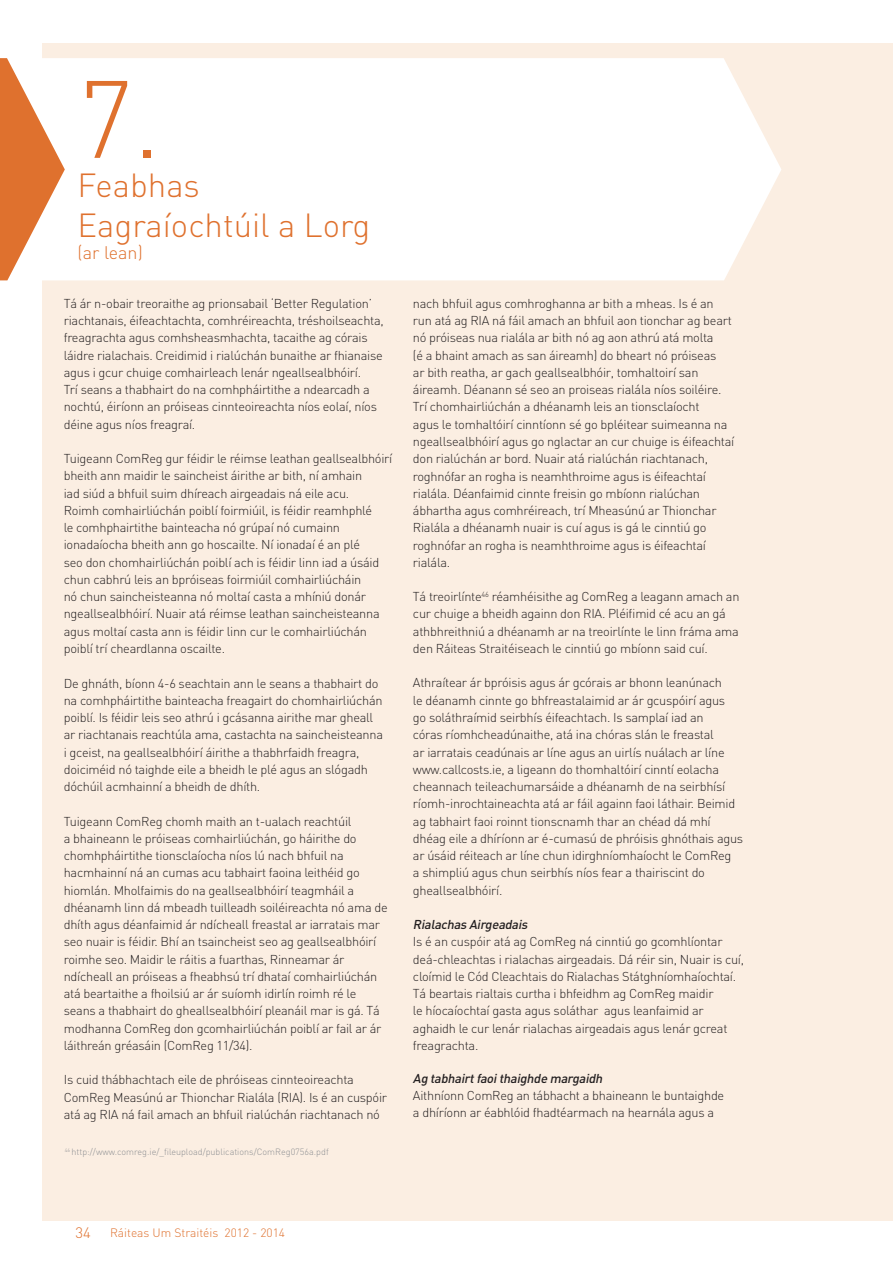
<style>
.page{position:relative;width:893px;height:1263px;background:#fff}
.page>*{position:absolute;margin:0;border:0;box-sizing:border-box;transform-origin:0 0}
.t1{font:300 108px "DIN";color:#df712e}
.t2{font:300 33px/39.6px "DIN";color:#df712e}
.t3{font:300 18px "DIN";color:#df712e}
.t4{font:300 15px "DIN";color:#df712e}
.t5{font:300 12.75px/17.2px "DIN";letter-spacing:-.02em;color:#231f20}
.t6{font:italic 500 12.75px "DIN";color:#231f20}
.t7{font:300 12px "DIN";color:#df712e}
.t8{font:300 9px "DIN";color:#8d8f92}
</style>
<div class="page">
<div style="left:43px;top:43px;width:850px;height:1177px;background:#fbeee2"></div>
<div style="left:65px;top:58px;width:716px;height:222px;background:#fff"></div>
<svg style="left:0;top:58px;width:65px;height:222px"></svg>
<h1 class="t1" style="left:78px;top:53px;width:86px">7.</h1>
<h2 class="t2" style="left:78px;top:165px;width:294px">Feabhas<br>Eagraíochtúil a Lorg</h2>
<h3 class="t3" style="left:78px;top:241px;width:67px">(ar lean)</h3>
<p class="t5" style="left:64px;top:295px;width:321px">Tá ár n-obair treoraithe ag prionsabail ‘Better Regulation’ riachtanais, éifeachtachta, comhréireachta, tréshoilseachta, freagrachta agus comhsheasmhachta, tacaithe ag córais láidre rialachais. Creidimid i rialúchán bunaithe ar fhianaise agus i gcur chuige comhairleach lenár ngeallsealbhóirí.<br>Trí seans a thabhairt do na comhpháirtithe a ndearcadh a nochtú, éiríonn an próiseas cinnteoireachta níos eolaí, níos déine agus níos freagraí.</p>
<p class="t5" style="left:64px;top:450px;width:330px">Tuigeann ComReg gur féidir le réimse leathan geallsealbhóirí bheith ann maidir le saincheist áirithe ar bith, ní amhain<br>iad siúd a bhfuil suim dhíreach airgeadais ná eile acu.<br>Roimh comhairliúchán poiblí foirmiúil, is féidir reamhphlé<br>le comhphairtithe bainteacha nó grúpaí nó cumainn ionadaíocha bheith ann go hoscailte. Ní ionadaí é an plé<br>seo don chomhairliúchán poiblí ach is féidir linn iad a úsáid chun cabhrú leis an bpróiseas foirmiúil comhairliúcháin<br>nó chun saincheisteanna nó moltaí casta a mhíniú donár ngeallsealbhóirí. Nuair atá réimse leathan saincheisteanna agus moltaí casta ann is féidir linn cur le comhairliúchán poiblí trí cheardlanna oscailte.</p>
<p class="t5" style="left:64px;top:674px;width:321px">De ghnáth, bíonn 4-6 seachtain ann le seans a thabhairt do na comhpháirtithe bainteacha freagairt do chomhairliúchán poiblí. Is féidir leis seo athrú i gcásanna airithe mar gheall ar riachtanais reachtúla ama, castachta na saincheisteanna i gceist, na geallsealbhóirí áirithe a thabhrfaidh freagra, doiciméid nó taighde eile a bheidh le plé agus an slógadh dóchúil acmhainní a bheidh de dhíth.</p>
<p class="t5" style="left:64px;top:812px;width:325px">Tuigeann ComReg chomh maith an t-ualach reachtúil<br>a bhaineann le próiseas comhairliúchán, go háirithe do chomhpháirtithe tionsclaíocha níos lú nach bhfuil na hacmhainní ná an cumas acu tabhairt faoina leithéid go hiomlán. Mholfaimis do na geallsealbhóirí teagmháil a dhéanamh linn dá mbeadh tuilleadh soiléireachta nó ama de dhíth agus déanfaimid ár ndícheall freastal ar iarratais mar seo nuair is féidir. Bhí an tsaincheist seo ag geallsealbhóirí roimhe seo. Maidir le ráitis a fuarthas, Rinneamar ár ndícheall an próiseas a fheabhsú trí dhataí comhairliúchán atá beartaithe a fhoilsiú ar ár suíomh idirlín roimh ré le seans a thabhairt do gheallsealbhóirí pleanáil mar is gá. Tá modhanna ComReg don gcomhairliúchán poiblí ar fail ar ár láithreán gréasáin (ComReg 11/34).</p>
<p class="t5" style="left:64px;top:1071px;width:325px">Is cuid thábhachtach eile de phróiseas cinnteoireachta<br>ComReg Measúnú ar Thionchar Rialála (RIA). Is é an cuspóir atá ag RIA ná fail amach an bhfuil rialúchán riachtanach nó</p>
<p class="t8" style="left:65px;top:1146px;width:265px"><sup>46</sup> http://www.comreg.ie/_fileupload/publications/ComReg0756a.pdf</p>
<p class="t5" style="left:413px;top:295px;width:323px">nach bhfuil agus comhroghanna ar bith a mheas. Is é an run atá ag RIA ná fáil amach an bhfuil aon tionchar ag beart nó próiseas nua rialála ar bith nó ag aon athrú atá molta<br>(é a bhaint amach as san áireamh) do bheart nó próiseas<br>ar bith reatha, ar gach geallsealbhóir, tomhaltoirí san áireamh. Déanann sé seo an proiseas rialála níos soiléire.<br>Trí chomhairliúchán a dhéanamh leis an tionsclaíocht<br>agus le tomhaltóirí cinntíonn sé go bpléitear suimeanna na ngeallsealbhóirí agus go nglactar an cur chuige is éifeachtaí don rialúchán ar bord. Nuair atá rialúchán riachtanach, roghnófar an rogha is neamhthroime agus is éifeachtaí rialála. Déanfaimid cinnte freisin go mbíonn rialúchan ábhartha agus comhréireach, trí Mheasúnú ar Thionchar Rialála a dhéanamh nuair is cuí agus is gá le cinntiú go roghnófar an rogha is neamhthroime agus is éifeachtaí rialála.</p>
<p class="t5" style="left:413px;top:588px;width:328px">Tá treoirlínte<sup>46</sup> réamhéisithe ag ComReg a leagann amach an cur chuige a bheidh againn don RIA. Pléifimid cé acu an gá athbhreithniú a dhéanamh ar na treoirlínte le linn fráma ama den Ráiteas Straitéiseach le cinntiú go mbíonn said cuí.</p>
<p class="t5" style="left:413px;top:674px;width:332px">Athraítear ár bpróisis agus ár gcórais ar bhonn leanúnach<br>le déanamh cinnte go bhfreastalaimid ar ár gcuspóirí agus<br>go soláthraímid seirbhís éifeachtach. Is samplaí iad an<br>córas ríomhcheadúnaithe, atá ina chóras slán le freastal<br>ar iarratais ceadúnais ar líne agus an uirlís nuálach ar líne www.callcosts.ie, a ligeann do thomhaltóirí cinntí eolacha cheannach teileachumarsáide a dhéanamh de na seirbhísí ríomh-inrochtaineachta atá ar fáil againn faoi láthair. Beimid ag tabhairt faoi roinnt tionscnamh thar an chéad dá mhí dhéag eile a dhíríonn ar é-cumasú de phróisis ghnóthais agus ar úsáid réiteach ar líne chun idirghníomhaíocht le ComReg<br>a shimpliú agus chun seirbhís níos fear a thairiscint do gheallsealbhóirí.</p>
<p class="t6" style="left:413px;top:916px;width:119px">Rialachas Airgeadais</p>
<p class="t5" style="left:413px;top:933px;width:333px">Is é an cuspóir atá ag ComReg ná cinntiú go gcomhlíontar deá-chleachtas i rialachas airgeadais. Dá réir sin, Nuair is cuí, cloímid le Cód Cleachtais do Rialachas Státghníomhaíochtaí.<br>Tá beartais rialtais curtha i bhfeidhm ag ComReg maidir<br>le híocaíochtaí gasta agus soláthar agus leanfaimid ar aghaidh le cur lenár rialachas airgeadais agus lenár gcreat freagrachta.</p>
<p class="t6" style="left:413px;top:1071px;width:194px">Ag tabhairtfaoithaighde margaidh</p>
<p class="t5" style="left:413px;top:1087px;width:313px;line-height:16.8px">Aithníonn ComReg an tábhacht a bhaineann le buntaighde a dhíríonn ar éabhlóid fhadtéarmach na hearnála agus a</p>
<p class="t4" style="left:75px;top:1223px;width:17px">34</p>
<p class="t7" style="left:110px;top:1225px;width:177px">Ráiteas Um Straitéis 2012 - 2014</p>
</div>
